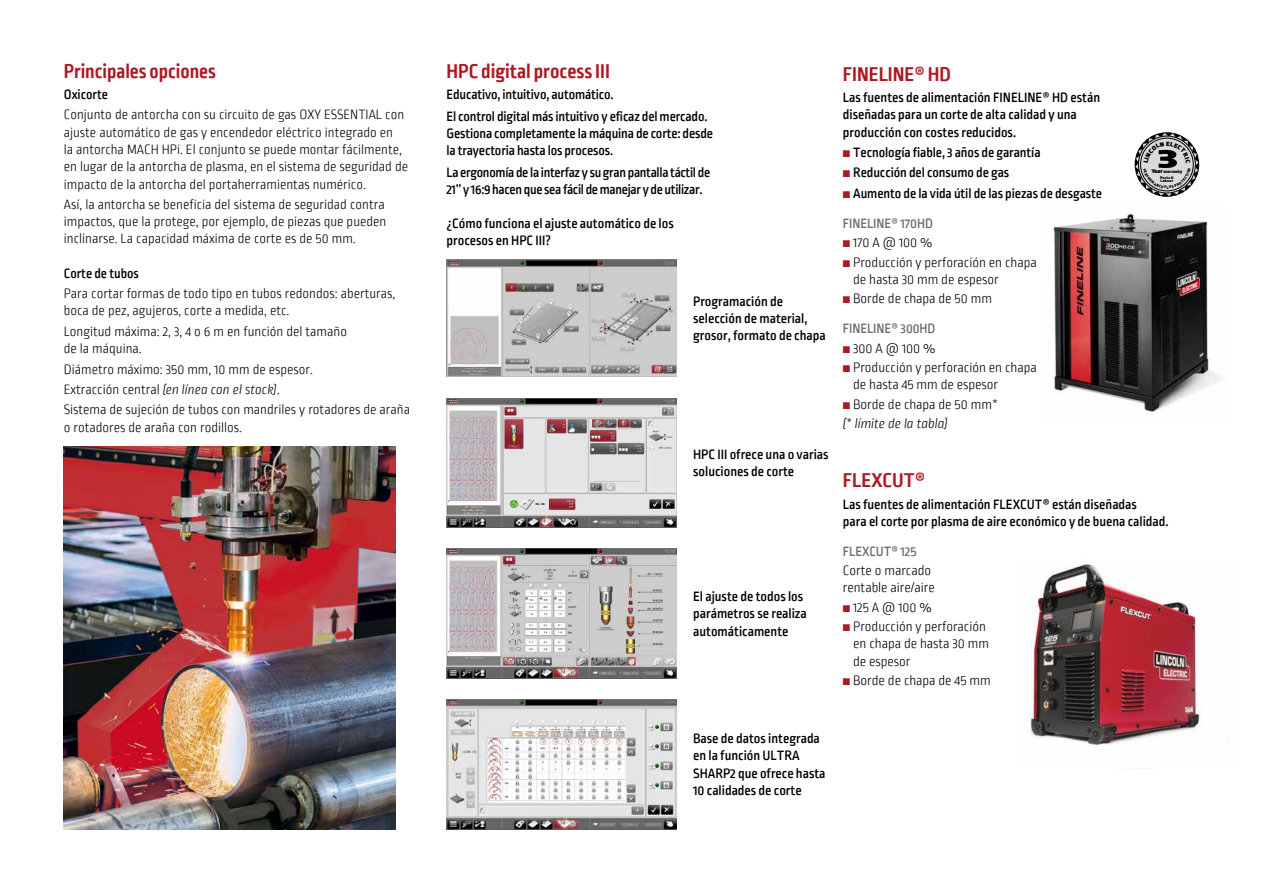
<style>
.page{position:relative;width:1263px;height:893px;background:#fff}
.page>*{position:absolute;margin:0;border:0;box-sizing:border-box;transform-origin:0 0}
.t1{font:900 29.1px "Ropa Sans Pro";color:#000;scale:1.8 1}
.t2{font:700 21px "Ropa Sans PTT";color:#ad1923}
.t3{font:300 14.25px/17.2px "Ropa Sans PTT";color:#000}
.t4{font:500 14.25px/17.2px "Ropa Sans PTT";color:#000}
.t5{font:500 14.25px/17.2px "Ropa Sans PTT";letter-spacing:-.02em;color:#000}
.t6{font:500 14.25px "Ropa Sans PTT";letter-spacing:-.005em;color:#706f6f}
.t7{font:900 6px "Ropa Sans Pro";color:#000;scale:1.2 1}
.t8{font:900 4.65px "Ropa Sans Pro";letter-spacing:.005em;color:#000;scale:1.2 1}
.t9{font:900 3.9px/3.6px "Ropa Sans Pro";letter-spacing:.035em;color:#000;scale:1.25 1}
.s1{font-style:italic}
.s2{color:#ad1923}
.s3{color:#706f6f}
.s4{font-weight:500;color:#706f6f}
</style>
<div class="page">
<img style="left:1053px;top:213px;width:169px;height:203px">
<img style="left:64px;top:446px;width:331px;height:383px">
<img style="left:446px;top:259px;width:231px;height:118px">
<img style="left:446px;top:398px;width:231px;height:130px">
<img style="left:446px;top:549px;width:231px;height:129px">
<img style="left:446px;top:700px;width:231px;height:129px">
<img style="left:1029px;top:563px;width:173px;height:183px">
<svg style="left:1135px;top:133px;width:63px;height:63px"></svg>
<h2 class="t2" style="left:64px;top:59px;width:154px">Principales opciones</h2>
<p class="t4" style="left:64px;top:87px;width:46px">Oxicorte</p>
<p class="t3" style="left:64px;top:107px;width:346px">Conjunto de antorcha con su circuito de gas OXY ESSENTIAL con ajuste automático de gas y encendedor eléctrico integrado en<br>la antorcha MACH HPi. El conjunto se puede montar fácilmente, en lugar de la antorcha de plasma, en el sistema de seguridad de impacto de la antorcha del portaherramientas numérico.</p>
<p class="t3" style="left:64px;top:197px;width:324px;text-align:justify">Así, la antorcha se beneficia del sistema de seguridad contra impactos, que la protege, por ejemplo, de piezas que pueden inclinarse. La capacidad máxima de corte es de 50 mm.</p>
<p class="t4" style="left:64px;top:265px;width:77px">Corte de tubos</p>
<p class="t3" style="left:64px;top:286px;width:333px">Para cortar formas de todo tipo en tubos redondos: aberturas, boca de pez, agujeros, corte a medida, etc.</p>
<p class="t3" style="left:64px;top:323px;width:285px">Longitud máxima: 2, 3, 4 o 6 m en función del tamaño de la máquina.</p>
<p class="t3" style="left:64px;top:360px;width:348px;line-height:20.4px">Diámetro máximo: 350 mm, 10 mm de espesor.<br>Extracción central <span class="s1">(en línea con el stock)</span>.<br>Sistema de sujeción de tubos con mandriles y rotadores de araña</p>
<p class="t3" style="left:64px;top:419px;width:180px">o rotadores de araña con rodillos.</p>
<h2 class="t2" style="left:446px;top:59px;width:165px">HPC digital process III</h2>
<p class="t4" style="left:446px;top:85px;width:263px;line-height:21.5px">Educativo, intuitivo, automático.<br>El control digital más intuitivo y eficaz del mercado.</p>
<p class="t4" style="left:446px;top:125px;width:268px">Gestiona completamente la máquina de corte: desde la trayectoria hasta los procesos.</p>
<p class="t5" style="left:446px;top:164px;width:265px">La ergonomía de la interfaz y su gran pantalla táctil de<br>21’’ y 16:9 hacen que sea fácil de manejar y de utilizar.</p>
<p class="t4" style="left:446px;top:216px;width:229px">¿Cómo funciona el ajuste automático de los procesos en HPC III?</p>
<p class="t4" style="left:693px;top:293px;width:134px">Programación de selección de material, grosor, formato de chapa</p>
<p class="t4" style="left:693px;top:446px;width:137px">HPC III ofrece una o varias soluciones de corte</p>
<p class="t4" style="left:693px;top:589px;width:115px">El ajuste de todos los parámetros se realiza automáticamente</p>
<h2 class="t2" style="left:843px;top:62px;width:110px">FINELINE® HD</h2>
<p class="t4" style="left:843px;top:90px;width:259px">Las fuentes de alimentación FINELINE® HD están diseñadas para un corte de alta calidad y una producción con costes reducidos.</p>
<p class="t4" style="left:843px;top:145px;width:199px"><span class="s2">■</span> Tecnología fiable, 3 años de garantía</p>
<p class="t4" style="left:843px;top:165px;width:168px"><span class="s2">■</span> Reducción del consumo de gas</p>
<p class="t4" style="left:843px;top:179px;width:261px;line-height:30px"><span class="s2">■</span> Aumento de la vida útil de las piezas de desgaste<br><span class="s3">FINELINE® 170HD</span></p>
<p class="t3" style="left:843px;top:235px;width:91px"><span class="s2">■</span> 170 A @ 100 %</p>
<p class="t3" style="left:853px;top:254px;width:185px;text-indent:-10px"><span class="s2">■</span> Producción y perforación en chapa de hasta 30 mm de espesor</p>
<p class="t3" style="left:843px;top:285px;width:151px;line-height:30px"><span class="s2">■</span> Borde de chapa de 50 mm<br><span class="s4">FINELINE® 300HD</span></p>
<p class="t3" style="left:843px;top:340px;width:94px"><span class="s2">■</span> 300 A @ 100 %</p>
<p class="t3" style="left:853px;top:360px;width:185px;text-indent:-10px"><span class="s2">■</span> Producción y perforación en chapa de hasta 45 mm de espesor</p>
<p class="t3" style="left:843px;top:395px;width:157px;line-height:19.4px"><span class="s2">■</span> Borde de chapa de 50 mm* <span class="s1">(* límite de la tabla)</span></p>
<h1 class="t1" style="left:1158px;top:141px;width:12px">3</h1>
<p class="t8" style="left:1163px;top:169px;width:17px">warranty</p>
<p class="t9" style="left:1160px;top:176px;width:12px">Parts &amp;<br>Labour</p>
<p class="t7" style="left:1151px;top:167px;width:11px">Year</p>
<h2 class="t2" style="left:843px;top:468px;width:84px">FLEXCUT®</h2>
<p class="t4" style="left:843px;top:496px;width:327px">Las fuentes de alimentación FLEXCUT® están diseñadas<br>para el corte por plasma de aire económico y de buena calidad.</p>
<p class="t6" style="left:843px;top:543px;width:75px">FLEXCUT® 125</p>
<p class="t3" style="left:843px;top:563px;width:93px">Corte o marcado rentable aire/aire</p>
<p class="t3" style="left:843px;top:599px;width:90px"><span class="s2">■</span> 125 A @ 100 %</p>
<p class="t3" style="left:853px;top:619px;width:137px;text-indent:-10px"><span class="s2">■</span> Producción y perforación en chapa de hasta 30 mm de espesor</p>
<p class="t3" style="left:843px;top:673px;width:149px"><span class="s2">■</span> Borde de chapa de 45 mm</p>
<p class="t4" style="left:693px;top:731px;width:134px">Base de datos integrada en la función ULTRA<br>SHARP2 que ofrece hasta<br>10 calidades de corte</p>
</div>
